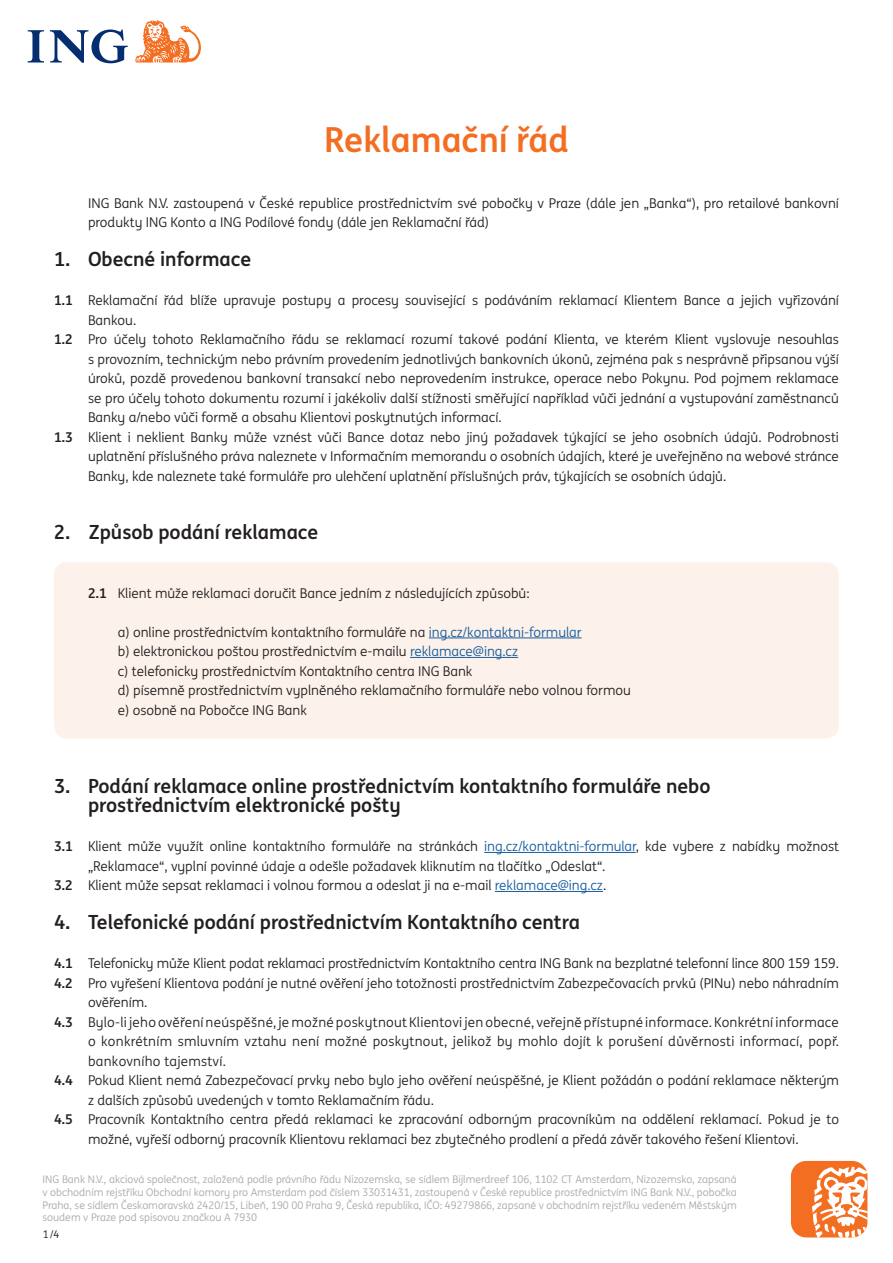
<style>
.page{position:relative;width:893px;height:1263px;background:#fff}
.page>*{position:absolute;margin:0;border:0;box-sizing:border-box;transform-origin:0 0}
.t1{font:700 34.5px "ING Me";color:#f36e21}
.t2{font:700 19.5px/19.5px "ING Me";color:#231f20}
.t3{font:13.5px/19.5px "ING Me";color:#231f20}
.t4{font:10.5px/12.6px "ING Me";color:#a8a9ad;text-align:justify}
.t5{font:10.5px "ING Me";color:#231f20}
.s1{font-weight:700}
.s2{color:#175d9e}
</style>
<div class="page">
<svg style="left:28px;top:29px;width:100px;height:34px"></svg>
<svg style="left:135px;top:20px;width:66px;height:43px"></svg>
<div style="left:791px;top:1161px;width:76px;height:76px;background:#f36e21;border-radius:15px"></div>
<svg style="left:812px;top:1166px;width:56px;height:71px"></svg>
<div style="left:54px;top:562px;width:785px;height:176px;background:#fdf2eb;border-radius:13px"></div>
<hr style="left:429px;top:637px;width:153px;height:1px;background:#175d9e">
<hr style="left:410px;top:657px;width:108px;height:1px;background:#175d9e">
<hr style="left:484px;top:852px;width:152px;height:1px;background:#175d9e">
<hr style="left:495px;top:891px;width:108px;height:1px;background:#175d9e">
<p class="t1" style="left:324px;top:112px;width:246px">Reklamační řád</p>
<p class="t3" style="left:88px;top:193px;width:752px">ING Bank N.V. zastoupená v České republice prostřednictvím své pobočky v Praze (dále jen „Banka“), pro retailové bankovní produkty ING Konto a ING Podílové fondy (dále jen Reklamační řád)</p>
<p class="t2" style="left:54px;top:248px;width:199px">1. Obecné informace</p>
<p class="t3" style="left:88px;top:290px;width:752px;text-indent:-34px"><span class="s1">1.1</span> Reklamační řád blíže upravuje postupy a procesy související s podáváním reklamací Klientem Bance a jejich vyřizování<br>Bankou.</p>
<p class="t3" style="left:88px;top:329px;width:752px;text-align:justify;text-indent:-34px"><span class="s1">1.2</span> Pro účely tohoto Reklamačního řádu se reklamací rozumí takové podání Klienta, ve kterém Klient vyslovuje nesouhlas s provozním, technickým nebo právním provedením jednotlivých bankovních úkonů, zejména pak s nesprávně připsanou výší úroků, pozdě provedenou bankovní transakcí nebo neprovedením instrukce, operace nebo Pokynu. Pod pojmem reklamace se pro účely tohoto dokumentu rozumí i jakékoliv další stížnosti směřující například vůči jednání a vystupování zaměstnanců Banky a/nebo vůči formě a obsahu Klientovi poskytnutých informací.</p>
<p class="t3" style="left:88px;top:427px;width:752px;text-align:justify;text-indent:-34px"><span class="s1">1.3</span> Klient i neklient Banky může vznést vůči Bance dotaz nebo jiný požadavek týkající se jeho osobních údajů. Podrobnosti uplatnění příslušného práva naleznete v Informačním memorandu o osobních údajích, které je uveřejněno na webové stránce Banky, kde naleznete také formuláře pro ulehčení uplatnění příslušných práv, týkajících se osobních údajů.</p>
<p class="t2" style="left:54px;top:521px;width:266px">2. Způsob podání reklamace</p>
<p class="t3" style="left:88px;top:583px;width:443px"><span class="s1">2.1</span> Klient může reklamaci doručit Bance jedním z následujících způsobů:</p>
<p class="t3" style="left:118px;top:622px;width:515px">a) online prostřednictvím kontaktního formuláře na <span class="s2">ing.cz/kontaktni-formular<br></span>b) elektronickou poštou prostřednictvím e-mailu <span class="s2">reklamace@ing.cz<br></span>c) telefonicky prostřednictvím Kontaktního centra ING Bank<br>d) písemně prostřednictvím vyplněného reklamačního formuláře nebo volnou formou e) osobně na Pobočce ING Bank</p>
<p class="t2" style="left:88px;top:775px;width:624px;text-indent:-34px">3. Podání reklamace online prostřednictvím kontaktního formuláře nebo prostřednictvím elektronické pošty</p>
<p class="t3" style="left:88px;top:836px;width:752px;text-indent:-34px"><span class="s1">3.1</span> Klient může využít online kontaktního formuláře na stránkách <span class="s2">ing.cz/kontaktni-formular</span>, kde vybere z nabídky možnost „Reklamace“, vyplní povinné údaje a odešle požadavek kliknutím na tlačítko „Odeslat“.</p>
<p class="t3" style="left:54px;top:875px;width:554px"><span class="s1">3.2</span> Klient může sepsat reklamaci i volnou formou a odeslat ji na e-mail <span class="s2">reklamace@ing.cz</span>.</p>
<p class="t2" style="left:54px;top:911px;width:528px">4. Telefonické podání prostřednictvím Kontaktního centra</p>
<p class="t3" style="left:54px;top:953px;width:786px"><span class="s1">4.1</span> Telefonicky může Klient podat reklamaci prostřednictvím Kontaktního centra ING Bank na bezplatné telefonní lince 800 159 159.</p>
<p class="t3" style="left:88px;top:973px;width:752px;text-indent:-34px"><span class="s1">4.2</span> Pro vyřešení Klientova podání je nutné ověření jeho totožnosti prostřednictvím Zabezpečovacích prvků (PINu) nebo náhradním ověřením.</p>
<p class="t3" style="left:88px;top:1012px;width:752px;text-align:justify;text-indent:-34px"><span class="s1">4.3</span> Bylo-li jeho ověření neúspěšné, je možné poskytnout Klientovi jen obecné, veřejně přístupné informace. Konkrétní informace o konkrétním smluvním vztahu není možné poskytnout, jelikož by mohlo dojít k porušení důvěrnosti informací, popř. bankovního tajemství.</p>
<p class="t3" style="left:88px;top:1070px;width:752px;text-indent:-34px"><span class="s1">4.4</span> Pokud Klient nemá Zabezpečovací prvky nebo bylo jeho ověření neúspěšné, je Klient požádán o podání reklamace některým z dalších způsobů uvedených v tomto Reklamačním řádu.</p>
<p class="t3" style="left:54px;top:1109px;width:786px;text-align:center"><span class="s1">4.5</span> Pracovník Kontaktního centra předá reklamaci ke zpracování odborným pracovníkům na oddělení reklamací. Pokud je to možné, vyřeší odborný pracovník Klientovu reklamaci bez zbytečného prodlení a předá závěr takového řešení Klientovi.</p>
<p class="t4" style="left:43px;top:1173px;width:696px">ING Bank N.V., akciová společnost, založená podle právního řádu Nizozemska, se sídlem Bijlmerdreef 106, 1102 CT Amsterdam, Nizozemsko, zapsaná v obchodním rejstříku Obchodní komory pro Amsterdam pod číslem 33031431, zastoupená v České republice prostřednictvím ING Bank N.V., pobočka Praha, se sídlem Českomoravská 2420/15, Libeň, 190 00 Praha 9, Česká republika, IČO: 49279866, zapsané v obchodním rejstříku vedeném Městským soudem v Praze pod spisovou značkou A 7930</p>
<p class="t5" style="left:43px;top:1226px;width:18px">1/4</p>
</div>
